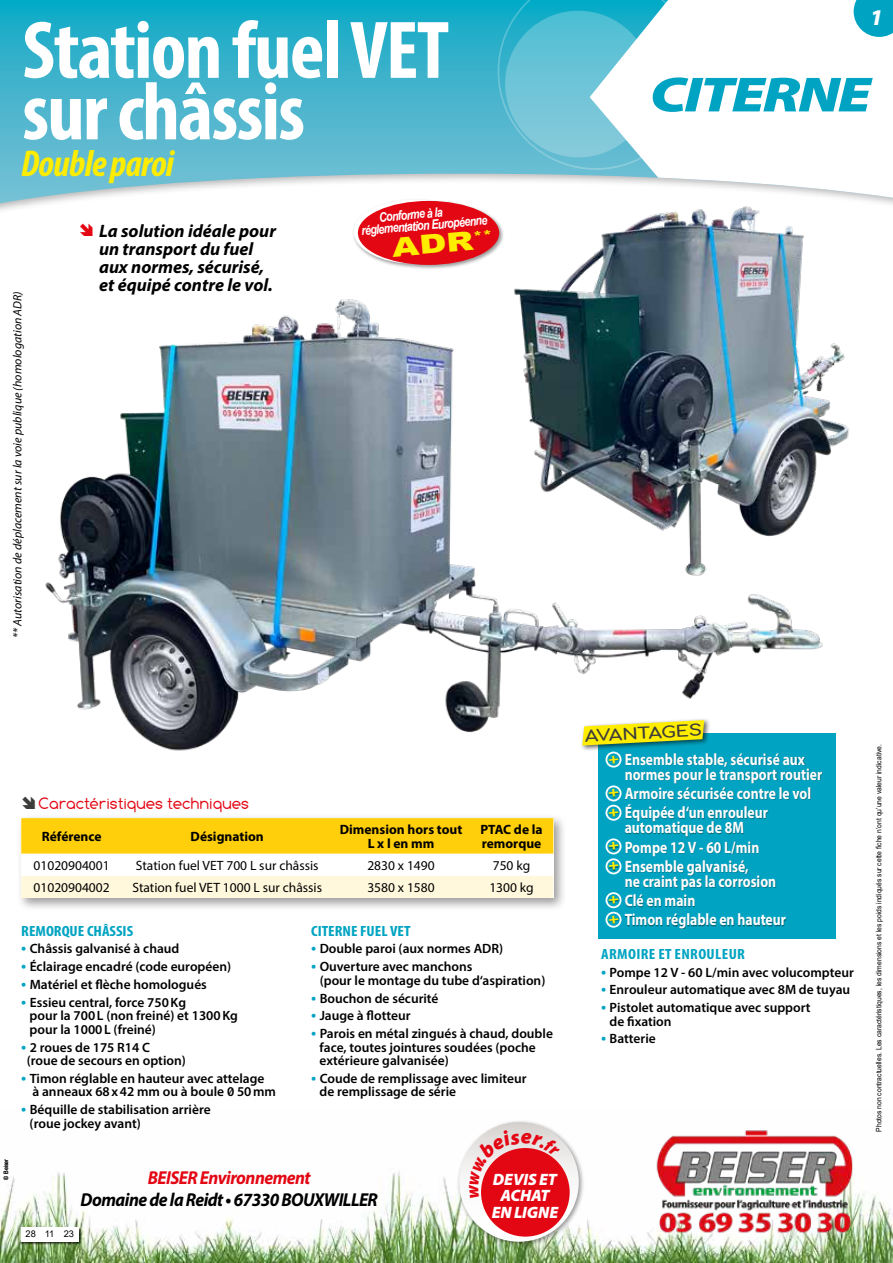
<style>
.page{position:relative;width:893px;height:1263px;background:#fff}
.page>*{position:absolute;margin:0;border:0;box-sizing:border-box;transform-origin:0 0}
.t1{font:700 condensed 82.5px/61.5px "Myriad Pro";letter-spacing:-.02em;color:#fff}
.t2{font:italic 900 49.65px "Myriad Pro";letter-spacing:-.04em;color:#00a4c2;scale:1.25 1}
.t3{font:italic 700 condensed 37.5px "Myriad Pro";letter-spacing:-.02em;color:#ffed00}
.t4{font:900 26.25px "Arial";color:#ffed00;scale:1.33 1}
.t5{font:italic 900 22.5px "Myriad Pro";color:#fff}
.t6{font:italic 700 18.75px "Myriad Pro";letter-spacing:-.03em;color:#000;scale:.94 1}
.t7{font:italic 700 18.75px "Myriad Pro";letter-spacing:-.03em;color:#e30613;scale:.94 1}
.t8{font:italic 700 18px/18px "Myriad Pro";color:#000}
.t9{font:700 16.5px/19.2px "Myriad Pro";color:#fff;scale:.83 1}
.t10{font:16.5px "Comfortaa";color:#e30613}
.t11{font:italic 900 16.5px/16.5px "Myriad Pro";letter-spacing:-.01em;color:#fff;text-align:center}
.t12{font:700 15.45px "Comfortaa";color:#3c3c3b;scale:1.24 1}
.t13{font:700 condensed 14.85px "Myriad Pro";color:#00a4c2;scale:1.11 1}
.t14{font:700 condensed 14.85px "Myriad Pro";letter-spacing:.02em;color:#00a4c2;scale:1.11 1}
.t15{font:600 13.5px/13.5px "Myriad Pro";color:#000}
.t16{font:13.5px "Myriad Pro";color:#000}
.t17{font:700 13.5px/13.5px "Myriad Pro";color:#000;text-align:center}
.t18{font:italic 700 13.05px/11.7px "Arial Narrow";color:#fff}
.t19{font:italic 12px "Myriad Pro";color:#000}
.t20{font:9.3px "Arial";color:#000}
.t21{font:7.5px "Arial";color:#000;scale:.9 1}
.t22{font:6px "Arial";color:#000;scale:.9 1}
.s1{color:#e30613}
.s2{color:#3c3c3b}
.s3{font-size:16.5px;color:#00a4c2}
</style>
<div class="page">
<img style="left:0;top:1171px;width:893px;height:92px">
<div style="left:21px;top:1227px;width:61px;height:18px;background:#000;opacity:.5"></div>
<div style="left:21px;top:1227px;width:58px;height:15px;background:#fff"></div>
<svg style="left:0;top:0;width:590px;height:203px;background:#54bad0"></svg>
<svg style="left:590px;top:8px;width:303px;height:195px"></svg>
<svg style="left:486px;top:0;width:217px;height:181px"></svg>
<svg style="left:854px;top:0;width:39px;height:37px"></svg>
<div style="left:352px;top:198px;width:153px;height:72px;background:#000;opacity:.4"></div>
<svg style="left:354px;top:200px;width:120px;height:64px"></svg>
<div style="left:358px;top:201px;width:141px;height:64px;background:#e30613;border-radius:50%"></div>
<div style="left:457px;top:1119px;width:129px;height:130px;background:#000;opacity:.4"></div>
<svg style="left:459px;top:1122px;width:120px;height:120px"></svg>
<div style="left:481px;top:1148px;width:89px;height:88px;background:#e30613;border-radius:50%"></div>
<img style="left:646px;top:1130px;width:216px;height:110px">
<div style="left:16px;top:813px;width:551px;height:99px;background:#000;opacity:.4"></div>
<svg style="left:21px;top:818px;width:532px;height:80px"></svg>
<img style="left:45px;top:299px;width:778px;height:471px">
<img style="left:509px;top:191px;width:348px;height:386px">
<div style="left:599px;top:733px;width:237px;height:206px;background:#00a4c2"></div>
<div style="left:625px;top:753px;width:198px;height:176px;background:#000;opacity:.4"></div>
<div style="left:609px;top:756px;width:10px;height:8px;background:#000;opacity:.4"></div>
<div style="left:605px;top:751px;width:17px;height:17px;border:2px solid #fff;border-radius:50%"></div>
<div style="left:605px;top:785px;width:17px;height:17px;border:2px solid #fff;border-radius:50%"></div>
<div style="left:605px;top:804px;width:17px;height:17px;border:2px solid #fff;border-radius:50%"></div>
<div style="left:580px;top:718px;width:131px;height:34px;background:#000;opacity:.6"></div>
<svg style="left:582px;top:720px;width:122px;height:25px;background:#e1df31"></svg>
<div style="left:605px;top:838px;width:17px;height:17px;border:2px solid #fff;border-radius:50%"></div>
<div style="left:609px;top:863px;width:10px;height:8px;background:#000;opacity:.4"></div>
<div style="left:605px;top:858px;width:17px;height:16px;border:2px solid #fff;border-radius:50%"></div>
<div style="left:605px;top:892px;width:17px;height:16px;border:2px solid #fff;border-radius:50%"></div>
<div style="left:605px;top:911px;width:17px;height:17px;border:2px solid #fff;border-radius:50%"></div>
<svg style="left:469px;top:1130px;width:91px;height:67px"></svg>
<svg style="left:609px;top:755px;width:10px;height:8px"></svg>
<svg style="left:609px;top:789px;width:10px;height:28px"></svg>
<svg style="left:609px;top:842px;width:10px;height:28px"></svg>
<svg style="left:609px;top:896px;width:10px;height:28px"></svg>
<h1 class="t1" style="left:22px;top:18px;width:428px">Station fuel VET sur châssis</h1>
<h3 class="t3" style="left:21px;top:140px;width:154px">Double paroi</h3>
<p class="t19" style="left:10px;top:638px;width:349px;rotate:-90deg">** Autorisation de déplacement sur la voie publique (homologation ADR)</p>
<h3 class="t8" style="left:99px;top:221px;width:178px;text-indent:-20px"><span class="s1">➔</span> La solution idéale pour un transport du fuel aux normes, sécurisé, et équipé contre le vol.</h3>
<p class="t18" style="left:360px;top:213px;width:128px;text-indent:19px;rotate:-5deg">Conforme à la réglementation Européenne</p>
<h3 class="t4" style="left:390px;top:228px;width:77px;rotate:-5deg">ADR<sup>**</sup></h3>
<h3 class="t5" style="left:870px;top:4px;width:14px">1</h3>
<h2 class="t2" style="left:650px;top:67px;width:179px">CITERNE</h2>
<p class="t22" style="left:2px;top:1179px;width:25px;rotate:-90deg">© Beiser</p>
<p class="t10" style="left:21px;top:794px;width:230px"><span class="s2">➔</span>Caractéristiques techniques</p>
<p class="t17" style="left:42px;top:829px;width:61px">Référence</p>
<p class="t17" style="left:191px;top:829px;width:75px">Désignation</p>
<p class="t17" style="left:340px;top:822px;width:124px">Dimension hors tout<br>L x l en mm</p>
<p class="t17" style="left:480px;top:822px;width:64px;text-align:left">PTAC de la remorque</p>
<p class="t16" style="left:34px;top:857px;width:78px">01020904001</p>
<p class="t16" style="left:136px;top:857px;width:184px">Station fuel VET 700 L sur châssis</p>
<p class="t16" style="left:367px;top:857px;width:69px">2830 x 1490</p>
<p class="t16" style="left:493px;top:857px;width:39px">750 kg</p>
<p class="t16" style="left:34px;top:879px;width:78px">01020904002</p>
<p class="t16" style="left:132px;top:879px;width:191px">Station fuel VET 1000 L sur châssis</p>
<p class="t16" style="left:367px;top:879px;width:69px">3580 x 1580</p>
<p class="t16" style="left:489px;top:879px;width:46px">1300 kg</p>
<p class="t13" style="left:21px;top:921px;width:102px">REMORQUE CHÂSSIS</p>
<p class="t15" style="left:21px;top:942px;width:160px"><span class="s3">•</span> Châssis galvanisé à chaud</p>
<p class="t15" style="left:21px;top:959px;width:211px"><span class="s3">•</span> Éclairage encadré (code européen)</p>
<p class="t15" style="left:21px;top:977px;width:187px"><span class="s3">•</span> Matériel et flèche homologués</p>
<p class="t15" style="left:30px;top:995px;width:210px;text-indent:-8px"><span class="s3">•</span> Essieu central, force 750Kg<br>pour la 700L (non freiné) et 1300Kg pour la 1000L (freiné)</p>
<p class="t15" style="left:27px;top:1040px;width:161px;text-indent:-6px"><span class="s3">•</span> 2 roues de 175 R14 C<br>(roue de secours en option)</p>
<p class="t15" style="left:32px;top:1071px;width:245px;text-indent:-11px"><span class="s3">•</span> Timon réglable en hauteur avec attelage<br>à anneaux 68x42 mm ou à boule 0 50mm</p>
<p class="t15" style="left:30px;top:1102px;width:182px;text-indent:-8px"><span class="s3">•</span> Béquille de stabilisation arrière (roue jockey avant)</p>
<p class="t13" style="left:311px;top:921px;width:91px">CITERNE FUEL VET</p>
<p class="t15" style="left:311px;top:942px;width:194px"><span class="s3">•</span> Double paroi (aux normes ADR)</p>
<p class="t15" style="left:320px;top:959px;width:227px;text-indent:-9px"><span class="s3">•</span> Ouverture avec manchons<br>(pour le montage du tube d‘aspiration)</p>
<p class="t15" style="left:311px;top:991px;width:129px"><span class="s3">•</span> Bouchon de sécurité</p>
<p class="t15" style="left:311px;top:1009px;width:101px"><span class="s3">•</span> Jauge à flotteur</p>
<p class="t15" style="left:320px;top:1026px;width:235px;text-indent:-8px"><span class="s3">•</span> Parois en métal zingués à chaud, double face, toutes jointures soudées (poche extérieure galvanisée)</p>
<p class="t15" style="left:320px;top:1071px;width:209px;text-indent:-8px"><span class="s3">•</span> Coude de remplissage avec limiteur de remplissage de série</p>
<h3 class="t7" style="left:148px;top:1165px;width:175px">BEISER Environnement</h3>
<h3 class="t6" style="left:81px;top:1188px;width:318px">Domaine de la Reidt • 67330 BOUXWILLER</h3>
<p class="t20" style="left:26px;top:1227px;width:30px">28 11</p>
<p class="t20" style="left:26px;top:1227px;width:50px">14 03 23</p>
<p class="t11" style="left:492px;top:1171px;width:68px">DEVIS ET<br>ACHAT<br>EN LIGNE</p>
<p class="t12" style="left:584px;top:722px;width:96px;rotate:-3deg">AVANTAGES</p>
<p class="t9" style="left:625px;top:751px;width:240px;line-height:15px">Ensemble stable, sécurisé aux normes pour le transport routier</p>
<p class="t9" style="left:625px;top:783px;width:226px">Armoire sécurisée contre le vol<br>Équipée d‘un enrouleur</p>
<p class="t9" style="left:625px;top:817px;width:164px">automatique de 8M<br>Pompe 12 V - 60 L/min<br>Ensemble galvanisé,</p>
<p class="t9" style="left:625px;top:871px;width:196px">ne craint pas la corrosion<br>Clé en main<br>Timon réglable en hauteur</p>
<p class="t14" style="left:601px;top:944px;width:131px">ARMOIRE ET ENROULEUR</p>
<p class="t15" style="left:601px;top:965px;width:254px"><span class="s3">•</span> Pompe 12 V - 60 L/min avec volucompteur</p>
<p class="t15" style="left:601px;top:983px;width:251px"><span class="s3">•</span> Enrouleur automatique avec 8M de tuyau</p>
<p class="t15" style="left:609px;top:1000px;width:203px;text-indent:-8px"><span class="s3">•</span> Pistolet automatique avec support de fixation</p>
<p class="t15" style="left:601px;top:1032px;width:56px"><span class="s3">•</span> Batterie</p>
<p class="t21" style="left:874px;top:1131px;width:432px;rotate:-90deg">Photos non contractuelles. Les caractéristiques, les dimensions et les poids indiqués sur cette fiche n’ont qu’une valeur indicative.</p>
</div>
